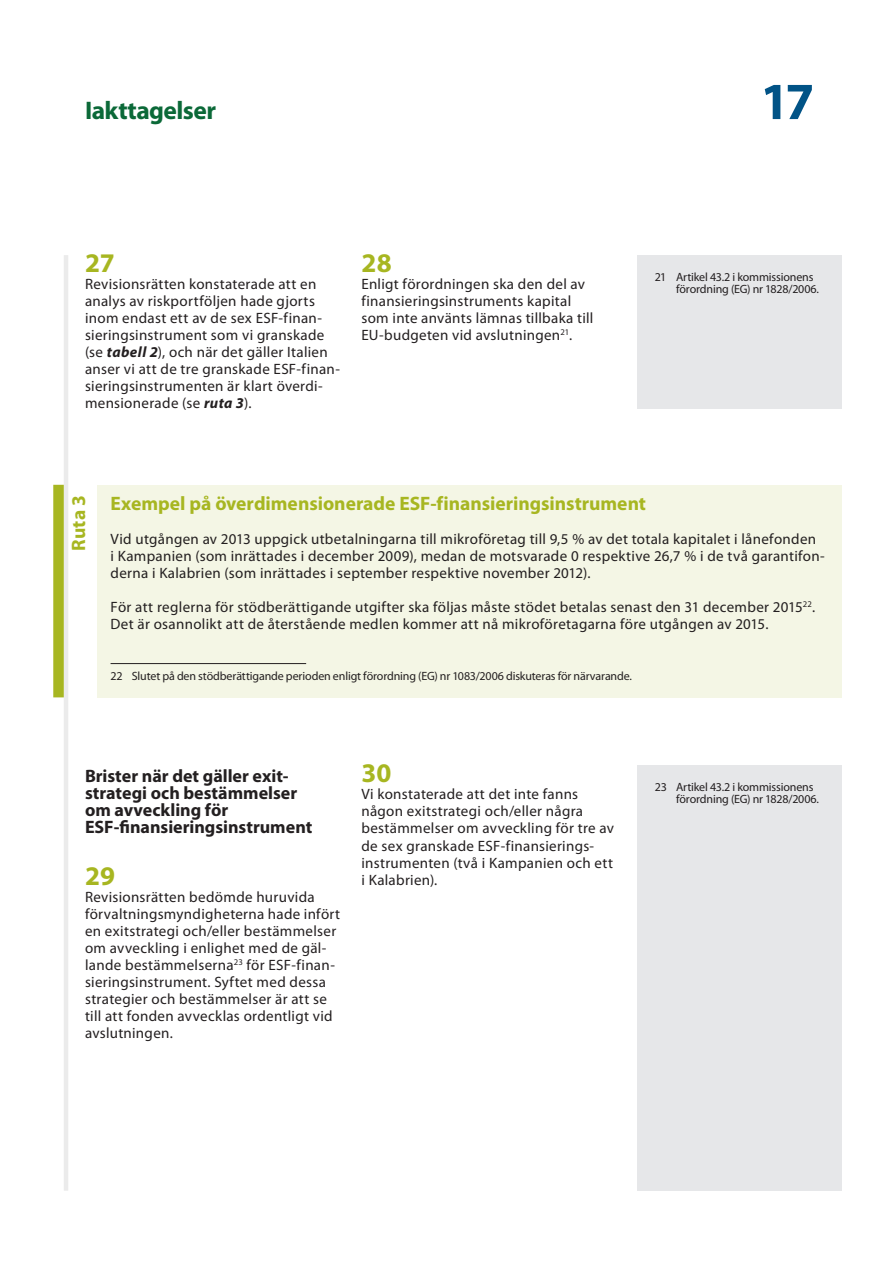
<style>
.page{position:relative;width:893px;height:1263px;background:#fff}
.page>*{position:absolute;margin:0;border:0;box-sizing:border-box;transform-origin:0 0}
.t1{font:700 52.5px "Myriad Pro";color:#015386}
.E_05_-_CHAP__1__TEXT{font:700 27px "Myriad Pro";letter-spacing:.005em;color:#a7b621}
.t2{font:700 25.5px "Myriad Pro";letter-spacing:-.02em;color:#0b6938}
.F_02_-_BOX_TITRE_COL{font:700 19.5px "Myriad Pro";color:#a7b621}
.F_01_-_GREEN_BOX_NUM{font:700 19.5px "Myriad Pro";color:#a7b621}
.E_04_-_CHAP__TITRE_B{font:700 18px/17px "Myriad Pro";color:#231f20}
.E_05_-_CHAP__1__TEXT-2{font:15px/17px "Myriad Pro";letter-spacing:.02em;color:#231f20}
.F_04_-_BOX_TEXTE{font:15px/17px "Myriad Pro";letter-spacing:.02em;color:#231f20}
.E_08_-_CHAP__FOOTNOT{font:12px/12px "Myriad Pro";letter-spacing:-.015em;color:#231f20}
.s1{font-weight:700;font-style:italic}
</style>
<div class="page">
<hr style="left:64px;top:255px;width:4px;height:936px;background:#ebebeb">
<div style="left:638px;top:255px;width:204px;height:153px;background:#e6e7e9"></div>
<div style="left:638px;top:765px;width:204px;height:426px;background:#e6e7e9"></div>
<div style="left:98px;top:485px;width:744px;height:212px;background:#f4f6e5"></div>
<div style="left:53px;top:485px;width:11px;height:212px;background:#a7b621"></div>
<hr style="left:111px;top:663px;width:195px;height:1px;background:#231f20">
<h3 class="t2" style="left:85px;top:94px;width:133px">Iakttagelser</h3>
<p class="E_05_-_CHAP__1__TEXT" style="left:85px;top:245px;width:31px">27</p>
<p class="E_05_-_CHAP__1__TEXT-2" style="left:85px;top:275px;width:256px">Revisionsrätten konstaterade att en analys av riskportföljen hade gjorts inom endast ett av de sex ESF‑finan&shy;sieringsinstrument som vi granskade (se <span class="s1">tabell 2</span>), och när det gäller Italien anser vi att de tre granskade ESF‑finan&shy;sieringsinstrumenten är klart överdi&shy;mensionerade (se <span class="s1">ruta 3</span>).</p>
<p class="E_05_-_CHAP__1__TEXT" style="left:361px;top:245px;width:32px">28</p>
<p class="E_05_-_CHAP__1__TEXT-2" style="left:361px;top:275px;width:234px">Enligt förordningen ska den del av finansieringsinstruments kapital som inte använts lämnas tillbaka till EU‑budgeten vid avslutningen<sup>21</sup>.</p>
<h1 class="t1" style="left:760px;top:67px;width:56px">17</h1>
<p class="E_08_-_CHAP__FOOTNOT" style="left:676px;top:271px;width:144px;text-indent:-21px">21 Artikel 43.2 i kommissionens förordning (EG) nr 1828/2006.</p>
<p class="F_01_-_GREEN_BOX_NUM" style="left:66px;top:550px;width:57px;rotate:-90deg">Ruta 3</p>
<p class="F_02_-_BOX_TITRE_COL" style="left:111px;top:491px;width:537px">Exempel på överdimensionerade ESF‑finansieringsinstrument</p>
<p class="F_04_-_BOX_TEXTE" style="left:111px;top:531px;width:716px">Vid utgången av 2013 uppgick utbetalningarna till mikroföretag till 9,5 % av det totala kapitalet i lånefonden<br>i Kampanien (som inrättades i december 2009), medan de motsvarade 0 respektive 26,7 % i de två garantifon&shy;derna i Kalabrien (som inrättades i september respektive november 2012).</p>
<p class="F_04_-_BOX_TEXTE" style="left:111px;top:599px;width:706px">För att reglerna för stödberättigande utgifter ska följas måste stödet betalas senast den 31 december 2015<sup>22</sup>.<br>Det är osannolikt att de återstående medlen kommer att nå mikroföretagarna före utgången av 2015.</p>
<p class="E_08_-_CHAP__FOOTNOT" style="left:111px;top:670px;width:523px">22 Slutet på den stödberättigande perioden enligt förordning (EG) nr 1083/2006 diskuteras för närvarande.</p>
<p class="E_04_-_CHAP__TITRE_B" style="left:85px;top:767px;width:229px">Brister när det gäller exit&shy;strategi och bestämmelser om avveckling för<br>ESF-finansieringsinstrument</p>
<p class="E_05_-_CHAP__1__TEXT" style="left:85px;top:858px;width:32px">29</p>
<p class="E_05_-_CHAP__1__TEXT-2" style="left:85px;top:888px;width:257px">Revisionsrätten bedömde huruvida förvaltningsmyndigheterna hade infört en exitstrategi och/eller bestämmelser om avveckling i enlighet med de gäl&shy;lande bestämmelserna<sup>23</sup> för ESF‑finan&shy;sieringsinstrument. Syftet med dessa strategier och bestämmelser är att se till att fonden avvecklas ordentligt vid avslutningen.</p>
<p class="E_05_-_CHAP__1__TEXT" style="left:361px;top:756px;width:32px">30</p>
<p class="E_05_-_CHAP__1__TEXT-2" style="left:361px;top:786px;width:254px">Vi konstaterade att det inte fanns någon exitstrategi och/eller några bestämmelser om avveckling för tre av de sex granskade ESF‑finansierings&shy;instrumenten (två i Kampanien och ett i Kalabrien).</p>
<p class="E_08_-_CHAP__FOOTNOT" style="left:676px;top:781px;width:144px;text-indent:-21px">23 Artikel 43.2 i kommissionens förordning (EG) nr 1828/2006.</p>
</div>
